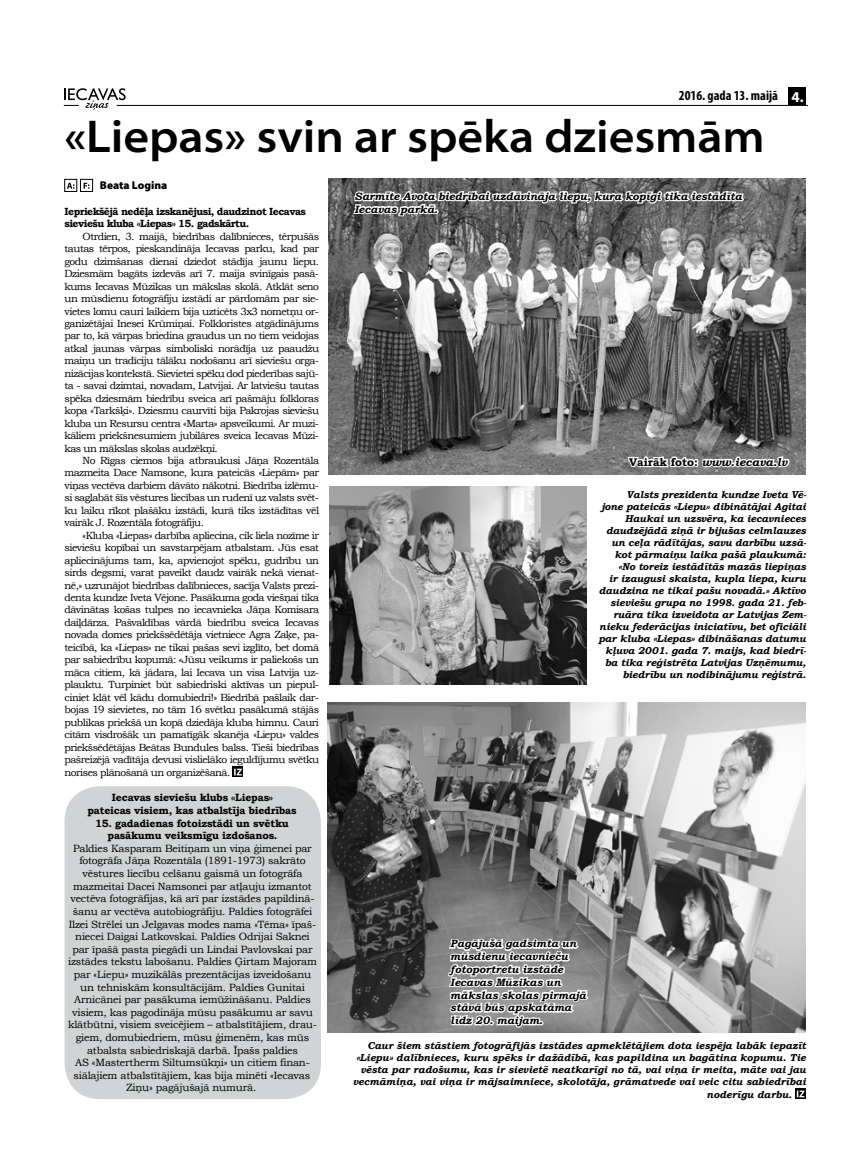
<style>
.page{position:relative;width:851px;height:1170px;background:#fff}
.page>*{position:absolute;margin:0;border:0;box-sizing:border-box;transform-origin:0 0}
.t1{font:600 semi-expanded 46.25px "Myriad Pro";color:#000}
.t2{font:700 condensed 13.75px "Myriad Pro";color:#000}
.t3{font:italic 700 11.25px "Bookman Old Style";color:#000}
.t4{font:900 11.25px "Myriad Pro";color:#000}
.t5{font:italic 700 10.62px/12.8px "Bookman Old Style";color:#000}
.t6{font:10.5px/12.6px "Bookman Old Style";letter-spacing:-.02em;color:#000;text-align:center}
.t7{font:700 10.5px/12.6px "Bookman Old Style";letter-spacing:-.02em;color:#000;text-align:center}
.t8{font:10.38px/12.5px "Bookman Old Style";letter-spacing:-.05em;color:#000;text-align:justify}
.t9{font:700 10.38px/12.5px "Bookman Old Style";letter-spacing:-.05em;color:#000}
.t10{font:italic 700 10px/12px "Bookman Old Style";letter-spacing:-.01em;color:#000;text-align:right}
.s1{font-stretch:normal;font-size:15px;color:#fff}
.s2{font-style:normal}
</style>
<div class="page">
<hr style="left:117px;top:105px;width:689px;height:1px;background:#000">
<svg style="left:64px;top:88px;width:62px;height:22px"></svg>
<div style="left:788px;top:87px;width:18px;height:18px;background:#000"></div>
<svg style="left:67px;top:183px;width:7px;height:6px"></svg>
<div style="left:64px;top:179px;width:13px;height:13px;border:1px solid #000"></div>
<svg style="left:84px;top:183px;width:5px;height:6px"></svg>
<div style="left:80px;top:179px;width:13px;height:13px;border:1px solid #000"></div>
<div style="left:795px;top:1088px;width:10px;height:10px;background:#000"></div>
<svg style="left:796px;top:1090px;width:8px;height:7px"></svg>
<svg style="left:232px;top:766px;width:11px;height:11px"></svg>
<svg style="left:234px;top:768px;width:8px;height:7px"></svg>
<div style="left:64px;top:786px;width:257px;height:312px;background:#d1d3d4;border-radius:35px"></div>
<img style="left:329px;top:179px;width:476px;height:296px">
<img style="left:329px;top:486px;width:258px;height:198px">
<img style="left:328px;top:702px;width:477px;height:330px">
<svg style="left:445px;top:919px;width:145px;height:114px"></svg>
<svg style="left:351px;top:178px;width:394px;height:59px;background:#7a7a7a"></svg>
<svg style="left:626px;top:453px;width:165px;height:22px"></svg>
<h2 class="t2" style="left:678px;top:87px;width:126px">2016. gada 13. maijā <span class="s1">4.</span></h2>
<h1 class="t1" style="left:64px;top:111px;width:701px">«Liepas» svin ar spēka dziesmām</h1>
<p class="t4" style="left:100px;top:179px;width:69px">Beata Logina</p>
<p class="t9" style="left:64px;top:205px;width:243px">Iepriekšējā nedēļa izskanējusi, daudzinot Iecavas sieviešu kluba «Liepas» 15. gadskārtu.</p>
<p class="t8" style="left:64px;top:230px;width:256px;text-indent:18px">Otrdien, 3. maijā, biedrības dalībnieces, tērpušās tautas tērpos, pieskandināja Iecavas parku, kad par godu dzimšanas dienai dziedot stādīja jaunu liepu.<br>Dziesmām bagāts izdevās arī 7. maija svinīgais pasā&shy;kums Iecavas Mūzikas un mākslas skolā. Atklāt seno un mūsdienu fotogrāfiju izstādi ar pārdomām par sie&shy;vietes lomu cauri laikiem bija uzticēts 3x3 nometņu or&shy;ganizētājai Inesei Krūmiņai. Folkloristes atgādinājums par to, kā vārpas briedina graudus un no tiem veidojas atkal jaunas vārpas simboliski norādīja uz paaudžu maiņu un tradīciju tālāku nodošanu arī sieviešu orga&shy;nizācijas kontekstā. Sievietei spēku dod piederības sajū&shy;ta - savai dzimtai, novadam, Latvijai. Ar latviešu tautas spēka dziesmām biedrību sveica arī pašmāju folkloras kopa «Tarkšķi». Dziesmu caurvīti bija Pakrojas sieviešu kluba un Resursu centra «Marta» apsveikumi. Ar muzi&shy;kāliem priekšnesumiem jubilāres sveica Iecavas Mūzi&shy;kas un mākslas skolas audzēkņi.</p>
<p class="t8" style="left:64px;top:454px;width:256px;text-indent:18px">No Rīgas ciemos bija atbraukusi Jāņa Rozentāla mazmeita Dace Namsone, kura pateicās «Liepām» par viņas vectēva darbiem dāvāto nākotni. Biedrība izlēmu&shy;si saglabāt šīs vēstures liecības un rudenī uz valsts svēt&shy;ku laiku rīkot plašāku izstādi, kurā tiks izstādītas vēl vairāk J. Rozentāla fotogrāfiju.</p>
<p class="t8" style="left:64px;top:529px;width:256px;text-indent:18px">«Kluba «Liepas» darbība apliecina, cik liela nozīme ir sieviešu kopībai un savstarpējam atbalstam. Jūs esat apliecinājums tam, ka, apvienojot spēku, gudrību un sirds degsmi, varat paveikt daudz vairāk nekā vienat&shy;nē,» uzrunājot biedrības dalībnieces, sacīja Valsts prezi&shy;denta kundze Iveta Vējone. Pasākuma goda viešņai tika dāvinātas košas tulpes no iecavnieka Jāņa Komisara daiļdārza. Pašvaldības vārdā biedrību sveica Iecavas novada domes priekšsēdētāja vietniece Agra Zaķe, pa&shy;teicībā, ka «Liepas» ne tikai pašas sevi izglīto, bet domā par sabiedrību kopumā: «Jūsu veikums ir paliekošs un māca citiem, kā jādara, lai Iecava un visa Latvija uz&shy;plauktu. Turpiniet būt sabiedriski aktīvas un piepul&shy;ciniet klāt vēl kādu domubiedri!» Biedrībā pašlaik dar&shy;bojas 19 sievietes, no tām 16 svētku pasākumā stājās publikas priekšā un kopā dziedāja kluba himnu. Cauri citām visdrošāk un pamatīgāk skanēja «Liepu» valdes priekšsēdētājas Beātas Bundules balss. Tieši biedrības pašreizējā vadītāja devusi vislielāko ieguldījumu svētku norises plānošanā un organizēšanā.</p>
<p class="t7" style="left:87px;top:791px;width:210px">Iecavas sieviešu klubs «Liepas»<br>pateicas visiem, kas atbalstīja biedrības</p>
<p class="t7" style="left:95px;top:816px;width:195px">15. gadadienas fotoizstādi un svētku pasākumu veiksmīgu izdošanos.</p>
<p class="t6" style="left:68px;top:841px;width:250px">Paldies Kasparam Beitiņam un viņa ģimenei par fotogrāfa Jāņa Rozentāla (1891-1973) sakrāto vēstures liecību celšanu gaismā un fotogrāfa mazmeitai Dacei Namsonei par atļauju izmantot vectēva fotogrāfijas, kā arī par izstādes papildinā&shy;šanu ar vectēva autobiogrāfiju. Paldies fotogrāfei Ilzei Strēlei un Jelgavas modes nama «Tēma» īpaš&shy;niecei Daigai Latkovskai. Paldies Odrijai Saknei par īpašā pasta piegādi un Lindai Pavlovskai par izstādes tekstu labošanu. Paldies Ģirtam Majoram par «Liepu» muzikālās prezentācijas izveidošanu un tehniskām konsultācijām. Paldies Gunitai Arnicānei par pasākuma iemūžināšanu. Paldies visiem, kas pagodināja mūsu pasākumu ar savu klātbūtni, visiem sveicējiem – atbalstītājiem, drau&shy;giem, domubiedriem, mūsu ģimenēm, kas mūs atbalsta sabiedriskajā darbā. Īpašs paldies<br>AS «Mastertherm Siltumsūkņi» un citiem finan&shy;siālajiem atbalstītājiem, kas bija minēti «Iecavas Ziņu» pagājušajā numurā.</p>
<p class="t5" style="left:354px;top:190px;width:389px">Sarmīte Avota biedrībai uzdāvināja liepu, kura kopīgi tika iestādīta<br>Iecavas parkā.</p>
<p class="t3" style="left:629px;top:453px;width:159px"><span class="s2">Vairāk foto:</span> www.iecava.lv</p>
<p class="t10" style="left:598px;top:488px;width:209px">Valsts prezidenta kundze Iveta Vē-<br>jone pateicās «Liepu» dibinātājai Agitai Haukai un uzsvēra, ka iecavnieces daudzējādā ziņā ir bijušas celmlauzes un ceļa rādītājas, savu darbību uzsā&shy;kot pārmaiņu laika pašā plaukumā: «No toreiz iestādītās mazās liepiņas<br>ir izaugusi skaista, kupla liepa, kuru daudzina ne tikai pašu novadā.» Aktīvo sieviešu grupa no 1998. gada 21. feb&shy;ruāra tika izveidota ar Latvijas Zem&shy;nieku federācijas iniciatīvu, bet oficiāli par kluba «Liepas» dibināšanas datumu kļuva 2001. gada 7. maijs, kad biedrī&shy;ba tika reģistrēta Latvijas Uzņēmumu, biedrību un nodibinājumu reģistrā.</p>
<p class="t5" style="left:450px;top:937px;width:137px">Pagājušā gadsimta un mūsdienu iecavnieču fotoportretu izstāde<br>Iecavas Mūzikas un mākslas skolas pirmajā stāvā būs apskatāma līdz 20. maijam.</p>
<p class="t10" style="left:367px;top:1039px;width:440px">Caur šiem stāstiem fotogrāfijās izstādes apmeklētājiem dota iespēja labāk iepazīt</p>
<p class="t10" style="left:356px;top:1051px;width:452px">«Liepu» dalībnieces, kuru spēks ir dažādībā, kas papildina un bagātina kopumu. Tie</p>
<p class="t10" style="left:360px;top:1063px;width:447px">vēsta par radošumu, kas ir sievietē neatkarīgi no tā, vai viņa ir meita, māte vai jau</p>
<p class="t10" style="left:353px;top:1075px;width:454px">vecmāmiņa, vai viņa ir mājsaimniece, skolotāja, grāmatvede vai veic citu sabiedrībai</p>
<p class="t10" style="left:706px;top:1087px;width:87px">noderīgu darbu.</p>
</div>
